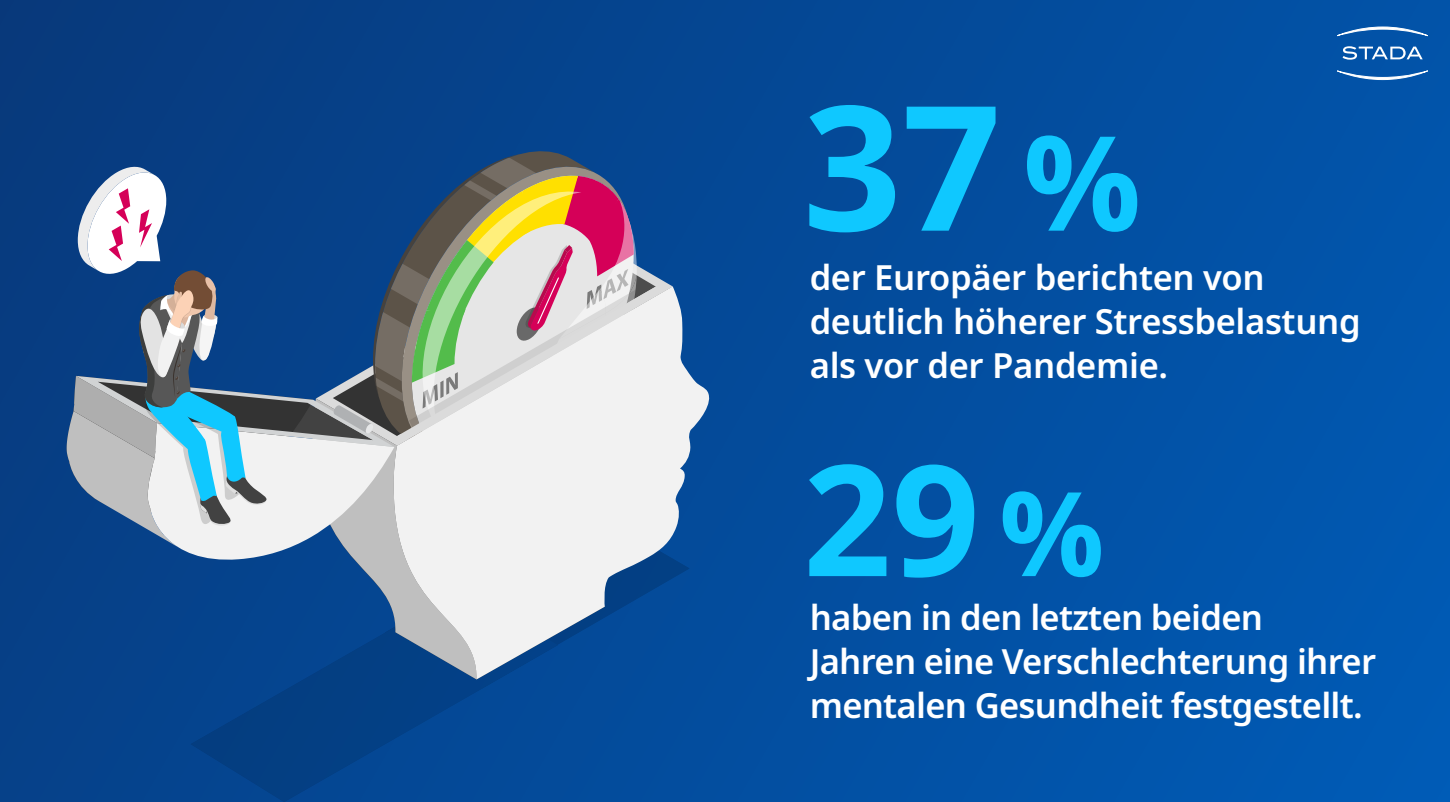
<style>
.page{position:relative;width:1450px;height:802px;background:#fff}
.page>*{position:absolute;margin:0;border:0;box-sizing:border-box;transform-origin:0 0}
.t1{font:700 173.5px "Noto Sans";color:#0fc8ff}
.t2{font:700 154.38px "Noto Sans";color:#0fc8ff}
.t3{font:700 131.38px "Noto Sans";color:#0fc8ff}
.t4{font:600 34.62px/43.9px "Noto Sans";letter-spacing:-.02em;color:#fff}
.s1{font-size:117px}
</style>
<div class="page">
<div style="left:0;top:0;width:1450px;height:801px;background:linear-gradient(to right,#073a7e,#0158b0)"></div>
<svg style="left:558px;top:679px;width:131px;height:9px"></svg>
<svg style="left:191px;top:679px;width:367px;height:122px;background:#04448d"></svg>
<svg style="left:673px;top:242px;width:33px;height:44px"></svg>
<svg style="left:672px;top:286px;width:42px;height:393px;fill:#044b9b"></svg>
<svg style="left:65px;top:151px;width:607px;height:528px"></svg>
<svg style="left:1337px;top:27px;width:91px;height:9px"></svg>
<svg style="left:1337px;top:71px;width:91px;height:9px"></svg>
<svg style="left:1343px;top:46px;width:80px;height:14px"></svg>
<p class="t1" style="left:803px;top:45px;width:200px">37</p>
<p class="t4" style="left:810px;top:256px;width:457px">der Europäer berichten von</p>
<p class="t3" style="left:1023px;top:90px;width:120px">%</p>
<p class="t4" style="left:810px;top:300px;width:553px">deutlich höherer Stressbelastung als vor der Pandemie.</p>
<p class="t2" style="left:803px;top:411px;width:303px">29<span class="s1">%</span></p>
<p class="t4" style="left:810px;top:596px;width:568px">haben in den letzten beiden<br>Jahren eine Verschlechterung ihrer mentalen Gesundheit festgestellt.</p>
</div>
